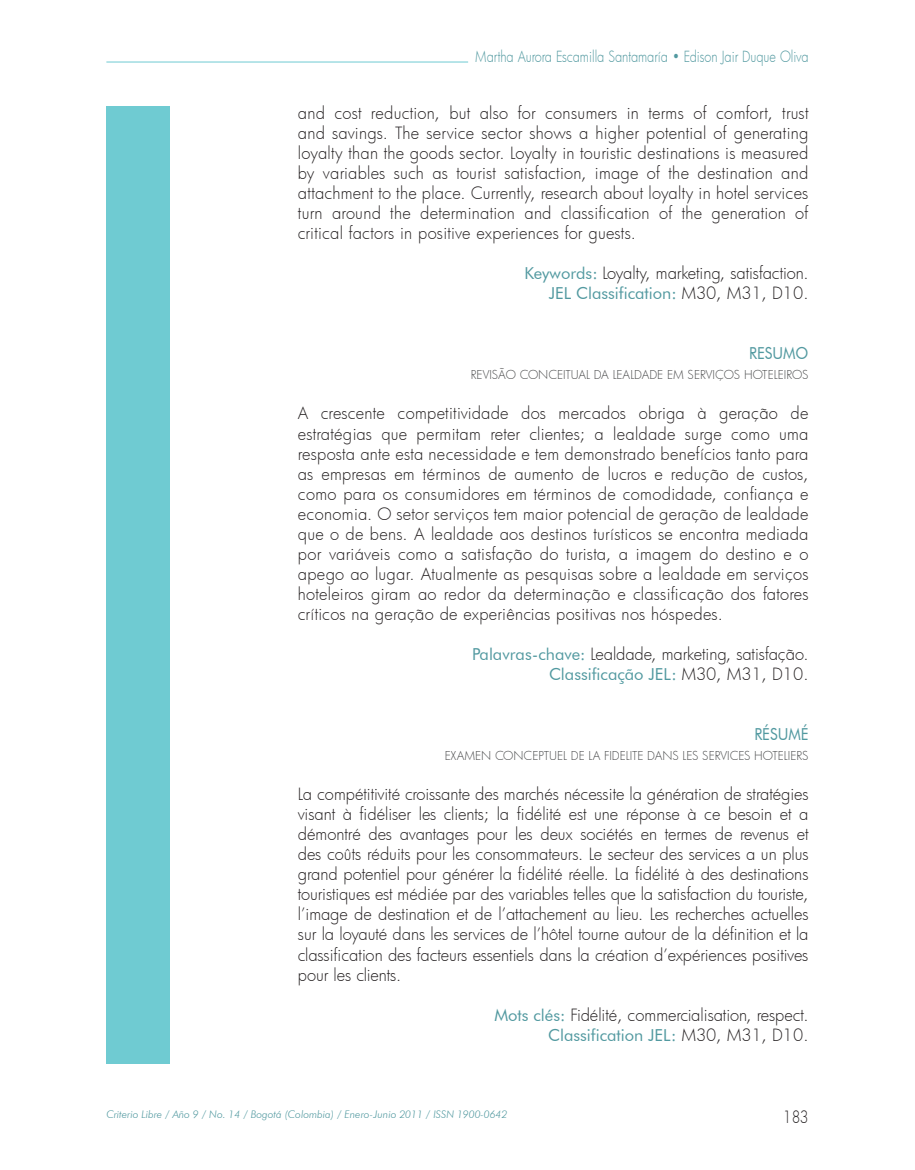
<style>
.page{position:relative;width:915px;height:1170px;background:#fff}
.page>*{position:absolute;margin:0;border:0;box-sizing:border-box;transform-origin:0 0}
.t1{font:300 16.5px/20.1px "Futura";color:#231f20;text-align:justify}
.t2{font:16.5px "Futura BT";color:#5299a0}
.t3{font:16.5px "Futura BT";color:#5299a0;scale:.9 1}
.t4{font:300 16.5px "Futura";color:#231f20;scale:.85 1}
.t5{font:300 15px "Futura";color:#5299a0;scale:.85 1}
.t6{font:300 12px "Futura";color:#4b4c4d}
.t7{font:italic 300 10.5px "Futura BT";color:#5299a0}
.s1{font-family:"Futura BT";font-weight:400;color:#5299a0}
.s2{font-family:"Futura";font-weight:300;color:#231f20}
</style>
<div class="page">
<div style="left:106px;top:106px;width:64px;height:957px;background:#6fcbd2"></div>
<hr style="left:106px;top:62px;width:362px;height:1px;background:#6fcbd2">
<p class="t5" style="left:475px;top:46px;width:393px">Martha Aurora Escamilla Santamaría • Edison Jair Duque Oliva</p>
<p class="t1" style="left:298px;top:102px;width:512px">and cost reduction, but also for consumers in terms of comfort, trust and savings. The service sector shows a higher potential of generating loyalty than the goods sector. Loyalty in touristic destinations is measured by variables such as tourist satisfaction, image of the destination and attachment to the place. Currently, research about loyalty in hotel services turn around the determination and classification of the generation of critical factors in positive experiences for guests.</p>
<p class="t1" style="left:524px;top:263px;width:285px"><span class="s1">Keywords:</span> Loyalty, marketing, satisfaction.</p>
<p class="t2" style="left:548px;top:283px;width:261px">JEL Classification: <span class="s2">M30, M31, D10.</span></p>
<p class="t3" style="left:748px;top:343px;width:67px">RESUMO</p>
<p class="t6" style="left:470px;top:367px;width:339px">REVISÃO CONCEITUAL DA LEALDADE EM SERVIÇOS HOTELEIROS</p>
<p class="t1" style="left:298px;top:403px;width:512px">A crescente competitividade dos mercados obriga à geração de estratégias que permitam reter clientes; a lealdade surge como uma resposta ante esta necessidade e tem demonstrado benefícios tanto para as empresas em términos de aumento de lucros e redução de custos, como para os consumidores em términos de comodidade, confiança e economia. O setor serviços tem maior potencial de geração de lealdade que o de bens. A lealdade aos destinos turísticos se encontra mediada por variáveis como a satisfação do turista, a imagem do destino e o apego ao lugar. Atualmente as pesquisas sobre a lealdade em serviços hoteleiros giram ao redor da determinação e classificação dos fatores críticos na geração de experiências positivas nos hóspedes.</p>
<p class="t1" style="left:472px;top:643px;width:338px"><span class="s1">Palavras-chave:</span> Lealdade, marketing, satisfação.</p>
<p class="t2" style="left:549px;top:664px;width:261px">Classificação JEL: <span class="s2">M30, M31, D10.</span></p>
<p class="t3" style="left:754px;top:724px;width:62px">RÉSUMÉ</p>
<p class="t6" style="left:444px;top:747px;width:365px">EXAMEN CONCEPTUEL DE LA FIDELITE DANS LES SERVICES HOTELIERS</p>
<p class="t1" style="left:298px;top:783px;width:512px">La compétitivité croissante des marchés nécessite la génération de stratégies visant à fidéliser les clients; la fidélité est une réponse à ce besoin et a démontré des avantages pour les deux sociétés en termes de revenus et des coûts réduits pour les consommateurs. Le secteur des services a un plus grand potentiel pour générer la fidélité réelle. La fidélité à des destinations touristiques est médiée par des variables telles que la satisfaction du touriste, l’image de destination et de l’attachement au lieu. Les recherches actuelles sur la loyauté dans les services de l’hôtel tourne autour de la définition et la classification des facteurs essentiels dans la création d’expériences positives pour les clients.</p>
<p class="t1" style="left:494px;top:1004px;width:315px"><span class="s1">Mots clés:</span> Fidélité, commercialisation, respect.</p>
<p class="t2" style="left:548px;top:1024px;width:262px">Classification JEL: <span class="s2">M30, M31, D10.</span></p>
<p class="t7" style="left:106px;top:1108px;width:402px">Criterio Libre / Año 9 / No. 14 / Bogotá (Colombia) / Enero-Junio 2011 / ISSN 1900-0642</p>
<p class="t4" style="left:782px;top:1105px;width:31px">183</p>
</div>
